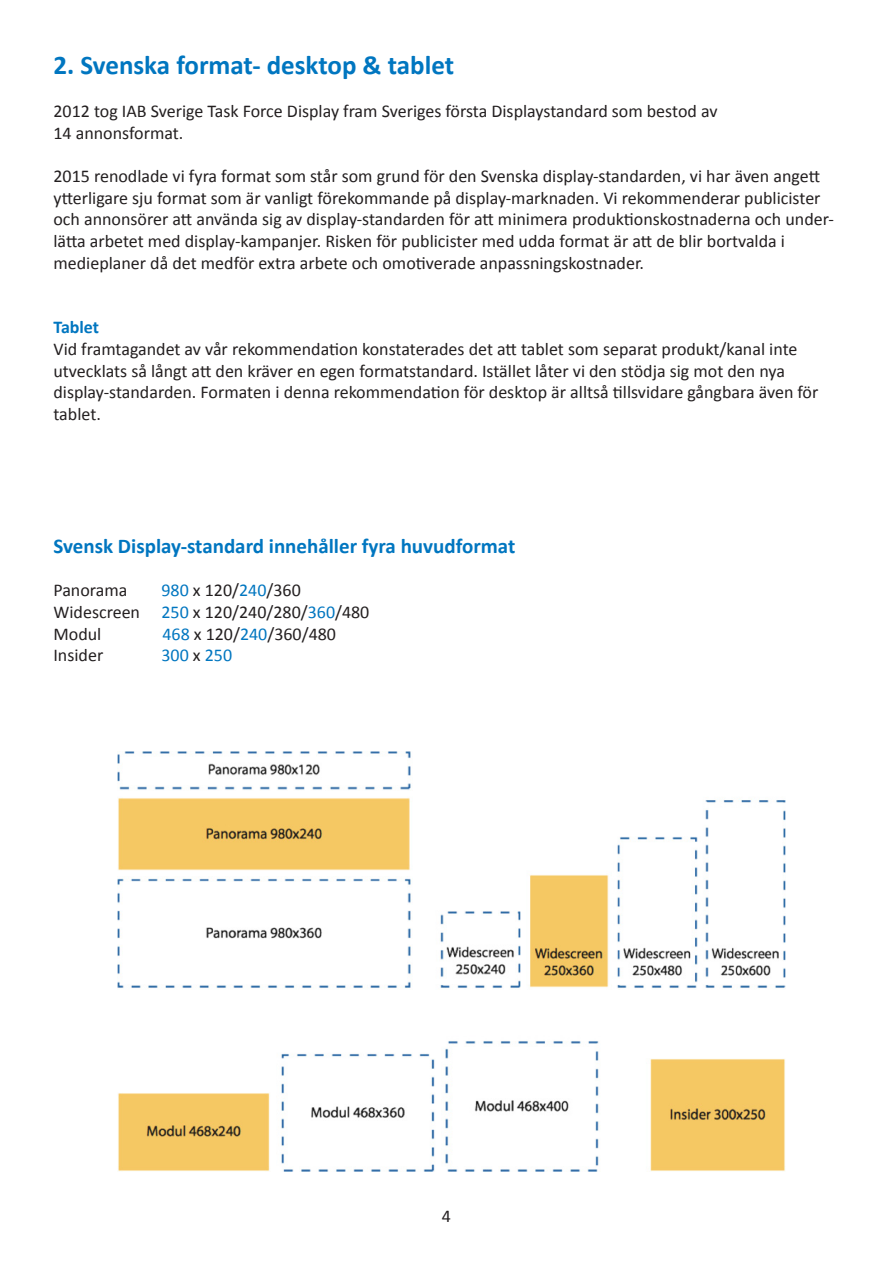
<style>
.page{position:relative;width:893px;height:1263px;background:#fff}
.page>*{position:absolute;margin:0;border:0;box-sizing:border-box;transform-origin:0 0}
.t1{font:700 27px "Calibri";color:#0076c0}
.t2{font:700 21px "Calibri";color:#0076c0}
.t3{font:18px/21.6px "Calibri";color:#231f20}
.t4{font:18px "Calibri";color:#0076c0}
.t5{font:700 18px "Calibri";color:#0076c0}
.s1{color:#0076c0}
.s2{color:#231f20}
</style>
<div class="page">
<img style="left:118px;top:751px;width:668px;height:421px">
<p class="t1" style="left:53px;top:49px;width:402px">2. Svenska format- desktop &amp; tablet</p>
<p class="t3" style="left:53px;top:100px;width:665px">2012 tog IAB Sverige Task Force Display fram Sveriges första Displaystandard som bestod av</p>
<p class="t3" style="left:53px;top:121px;width:131px">14 annonsformat.</p>
<p class="t3" style="left:53px;top:165px;width:782px">2015 renodlade vi fyra format som står som grund för den Svenska display-standarden, vi har även angett ytterligare sju format som är vanligt förekommande på display-marknaden. Vi rekommenderar publicister och annonsörer att använda sig av display-standarden för att minimera produktionskostnaderna och under&shy;lätta arbetet med display-kampanjer. Risken för publicister med udda format är att de blir bortvalda i</p>
<p class="t3" style="left:53px;top:251px;width:592px">medieplaner då det medför extra arbete och omotiverade anpassningskostnader.</p>
<p class="t5" style="left:53px;top:316px;width:47px">Tablet</p>
<p class="t3" style="left:53px;top:337px;width:745px">Vid framtagandet av vår rekommendation konstaterades det att tablet som separat produkt/kanal inte</p>
<p class="t3" style="left:53px;top:359px;width:733px">utvecklats så långt att den kräver en egen formatstandard. Istället låter vi den stödja sig mot den nya</p>
<p class="t3" style="left:53px;top:381px;width:766px">display-standarden. Formaten i denna rekommendation för desktop är alltså tillsvidare gångbara även för tablet.</p>
<p class="t2" style="left:53px;top:533px;width:463px">Svensk Display-standard innehåller fyra huvudformat</p>
<p class="t3" style="left:53px;top:579px;width:76px">Panorama</p>
<p class="t3" style="left:161px;top:579px;width:141px"><span class="s1">980</span> x 120/<span class="s1">240</span>/360</p>
<p class="t3" style="left:53px;top:600px;width:317px">Widescreen <span class="s1">250</span> x 120/240/280/<span class="s1">360</span>/480</p>
<p class="t3" style="left:53px;top:622px;width:49px">Modul</p>
<p class="t3" style="left:162px;top:622px;width:175px"><span class="s1">468</span> x 120/<span class="s1">240</span>/360/480</p>
<p class="t3" style="left:53px;top:643px;width:51px">Insider</p>
<p class="t4" style="left:161px;top:644px;width:72px">300 <span class="s2">x</span> 250</p>
<p class="t3" style="left:442px;top:1205px;width:11px">4</p>
</div>
